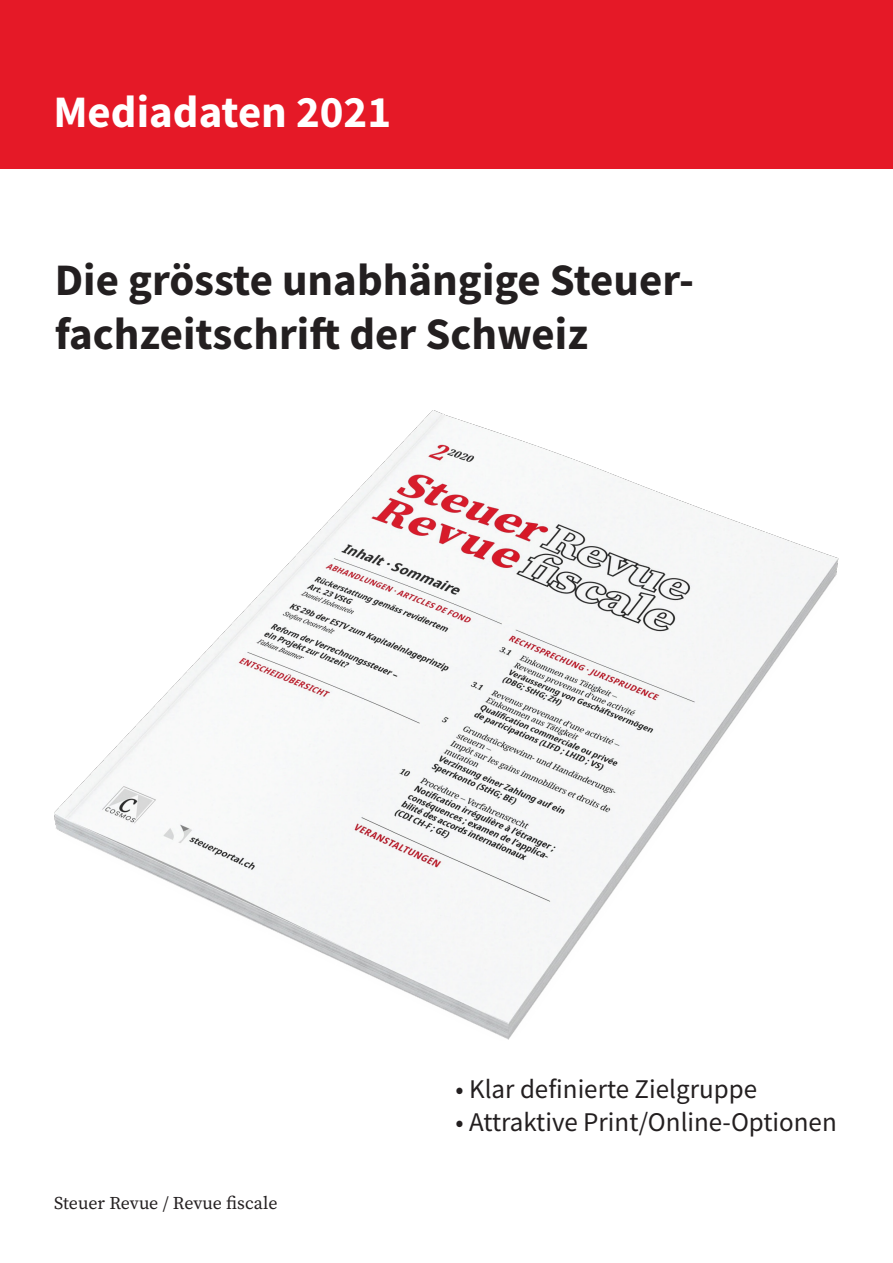
<style>
.page{position:relative;width:893px;height:1263px;background:#fff}
.page>*{position:absolute;margin:0;border:0;box-sizing:border-box;transform-origin:0 0}
.t1{font:700 45px/54px "Source Sans Pro";color:#231f20}
.t2{font:700 45px "Source Sans Pro";color:#fff}
.t3{font:27px "Source Sans Pro";color:#231f20}
.t4{font:18px "Source Serif Variable";color:#231f20}
</style>
<div class="page">
<div style="left:0;top:0;width:893px;height:169px;background:#e51927"></div>
<img style="left:54px;top:410px;width:785px;height:630px">
<h1 class="t2" style="left:53px;top:82px;width:339px">Mediadaten 2021</h1>
<p class="t1" style="left:55px;top:253px;width:641px">Die grösste unabhängige Steuer&shy;fachzeitschrift der Schweiz</p>
<p class="t4" style="left:54px;top:1191px;width:225px">Steuer Revue / Revue fiscale</p>
<p class="t3" style="left:455px;top:1072px;width:303px">• Klar definierte Zielgruppe</p>
<p class="t3" style="left:455px;top:1104px;width:383px">• Attraktive Print/Online-Optionen</p>
</div>
